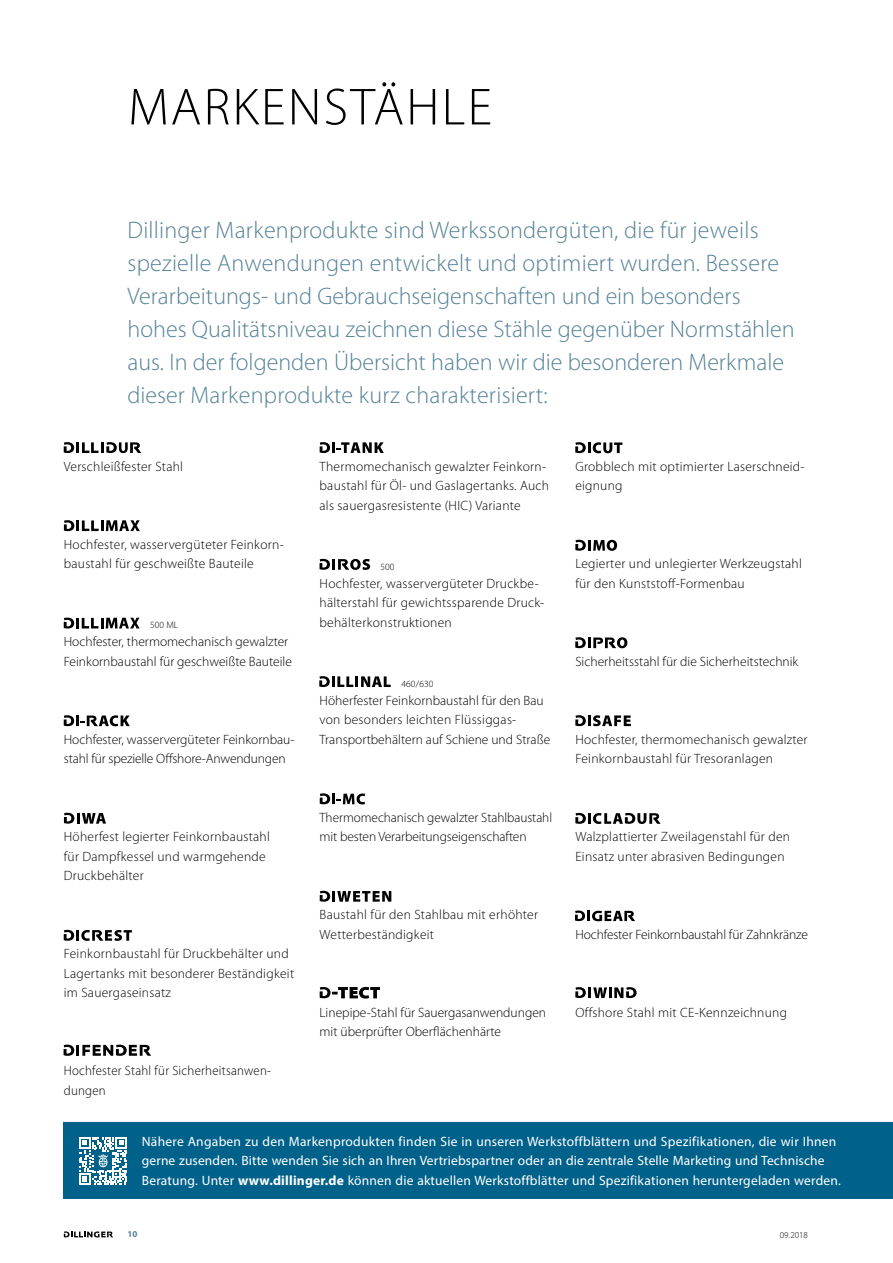
<style>
.page{position:relative;width:893px;height:1263px;background:#fff}
.page>*{position:absolute;margin:0;border:0;box-sizing:border-box;transform-origin:0 0}
.t1{font:300 52.5px "Myriad Pro";letter-spacing:.045em;color:#000}
.t2{font:300 24px/33px "Myriad Pro";color:#558297}
.t3{font:300 13.5px/19.5px "Myriad Pro";letter-spacing:.02em;color:#000}
.t4{font:13.5px/19.5px "Myriad Pro";letter-spacing:.015em;color:#fff}
.t5{font:300 13.5px/19.5px "Myriad Pro";color:#000}
.t6{font:300 13.5px/19.5px "Myriad Pro";letter-spacing:-.005em;color:#000}
.t7{font:300 13.5px/19.5px "Myriad Pro";letter-spacing:.02em;color:#000;scale:.95 1}
.t8{font:300 13.5px "Myriad Pro";letter-spacing:-.01em;color:#000}
.t9{font:300 9.45px "Myriad Pro";color:#000}
.t10{font:300 9px "Myriad Pro";color:#000}
.t11{font:700 9px "Myriad Pro";color:#558297}
.s1{font-weight:700}
</style>
<div class="page">
<div style="left:64px;top:1123px;width:829px;height:76px;background:#00618a"></div>
<div style="left:63px;top:1122px;width:830px;height:78px;border:2px solid #00618a"></div>
<svg style="left:79px;top:1137px;width:48px;height:48px"></svg>
<svg style="left:64px;top:442px;width:77px;height:11px"></svg>
<svg style="left:320px;top:442px;width:64px;height:11px"></svg>
<svg style="left:320px;top:559px;width:50px;height:11px"></svg>
<svg style="left:319px;top:676px;width:72px;height:11px"></svg>
<svg style="left:320px;top:793px;width:45px;height:11px"></svg>
<svg style="left:320px;top:891px;width:71px;height:11px"></svg>
<svg style="left:64px;top:520px;width:76px;height:11px"></svg>
<svg style="left:64px;top:618px;width:76px;height:10px"></svg>
<svg style="left:64px;top:813px;width:42px;height:11px"></svg>
<svg style="left:64px;top:930px;width:68px;height:11px"></svg>
<svg style="left:64px;top:715px;width:66px;height:11px"></svg>
<svg style="left:575px;top:540px;width:42px;height:11px"></svg>
<svg style="left:575px;top:637px;width:52px;height:11px"></svg>
<svg style="left:575px;top:715px;width:56px;height:11px"></svg>
<svg style="left:575px;top:813px;width:86px;height:11px"></svg>
<svg style="left:575px;top:910px;width:60px;height:11px"></svg>
<svg style="left:575px;top:442px;width:47px;height:11px"></svg>
<svg style="left:575px;top:987px;width:62px;height:11px"></svg>
<svg style="left:64px;top:1044px;width:87px;height:12px"></svg>
<svg style="left:320px;top:987px;width:60px;height:11px"></svg>
<div style="left:0;top:1199px;width:893px;height:64px;background:#fff"></div>
<svg style="left:64px;top:1231px;width:49px;height:6px"></svg>
<h1 class="t1" style="left:128px;top:78px;width:365px">MARKENSTÄHLE</h1>
<p class="t2" style="left:128px;top:214px;width:669px">Dillinger Markenprodukte sind Werkssondergüten, die für jeweils spezielle Anwendungen entwickelt und optimiert wurden. Bessere Verarbeitungs- und Gebrauchseigenschaften und ein besonders hohes Qualitätsniveau zeichnen diese Stähle gegenüber Normstählen aus. In der folgenden Übersicht haben wir die besonderen Merkmale dieser Markenprodukte kurz charakterisiert:</p>
<p class="t3" style="left:64px;top:457px;width:121px">Verschleißfester Stahl</p>
<p class="t3" style="left:320px;top:457px;width:231px">Thermomechanisch gewalzter Feinkorn&shy;baustahl für Öl- und Gaslagertanks. Auch als sauergasresistente (HIC) Variante</p>
<p class="t3" style="left:64px;top:535px;width:221px">Hochfester, wasservergüteter Feinkorn&shy;baustahl für geschweißte Bauteile</p>
<p class="t9" style="left:150px;top:620px;width:29px">500 ML</p>
<p class="t5" style="left:64px;top:632px;width:230px">Hochfester, thermomechanisch gewalzter<br>Feinkornbaustahl für geschweißte Bauteile</p>
<p class="t6" style="left:64px;top:730px;width:232px">Hochfester, wasservergüteter Feinkornbau&shy;stahl für spezielle Offshore-Anwendungen</p>
<p class="t3" style="left:64px;top:827px;width:208px">Höherfest legierter Feinkornbaustahl für Dampfkessel und warmgehende<br>Druckbehälter</p>
<p class="t3" style="left:64px;top:944px;width:232px">Feinkornbaustahl für Druckbehälter und<br>Lagertanks mit besonderer Beständigkeit im Sauergaseinsatz</p>
<p class="t7" style="left:64px;top:1061px;width:220px">Hochfester Stahl für Sicherheitsanwen&shy;dungen</p>
<p class="t9" style="left:381px;top:561px;width:15px">500</p>
<p class="t3" style="left:320px;top:574px;width:226px">Hochfester, wasservergüteter Druckbe&shy;hälterstahl für gewichtssparende Druck&shy;behälterkonstruktionen</p>
<p class="t9" style="left:401px;top:679px;width:34px">460/630</p>
<p class="t5" style="left:320px;top:691px;width:232px">Höherfester Feinkornbaustahl für den Bau von besonders leichten Flüssiggas-<br>Transportbehältern auf Schiene und Straße</p>
<p class="t6" style="left:320px;top:808px;width:234px">Thermomechanisch gewalzter Stahlbaustahl mit besten Verarbeitungseigenschaften</p>
<p class="t3" style="left:320px;top:905px;width:220px">Baustahl für den Stahlbau mit erhöhter<br>Wetterbeständigkeit</p>
<p class="t5" style="left:320px;top:1003px;width:228px">Linepipe-Stahl für Sauergasanwendungen mit überprüfter Oberflächenhärte</p>
<p class="t3" style="left:575px;top:457px;width:231px">Grobblech mit optimierter Laserschneid&shy;eignung</p>
<p class="t3" style="left:575px;top:554px;width:228px">Legierter und unlegierter Werkzeugstahl für den Kunststoff-Formenbau</p>
<p class="t5" style="left:575px;top:652px;width:224px">Sicherheitsstahl für die Sicherheitstechnik</p>
<p class="t3" style="left:575px;top:730px;width:233px">Hochfester, thermomechanisch gewalzter<br>Feinkornbaustahl für Tresoranlagen</p>
<p class="t3" style="left:575px;top:827px;width:216px">Walzplattierter Zweilagenstahl für den<br>Einsatz unter abrasiven Bedingungen</p>
<p class="t8" style="left:575px;top:927px;width:234px">Hochfester Feinkornbaustahl für Zahnkränze</p>
<p class="t3" style="left:575px;top:1003px;width:213px">Offshore Stahl mit CE-Kennzeichnung</p>
<p class="t4" style="left:142px;top:1131px;width:701px">Nähere Angaben zu den Markenprodukten finden Sie in unseren Werkstoffblättern und Spezifikationen, die wir Ihnen gerne zusenden. Bitte wenden Sie sich an Ihren Vertriebspartner oder an die zentrale Stelle Marketing und Technische<br>Beratung. Unter <span class="s1">www.dillinger.de</span> können die aktuellen Werkstoffblätter und Spezifikationen heruntergeladen werden.</p>
<p class="t11" style="left:127px;top:1228px;width:11px">10</p>
<p class="t10" style="left:780px;top:1230px;width:30px">09.2018</p>
</div>
